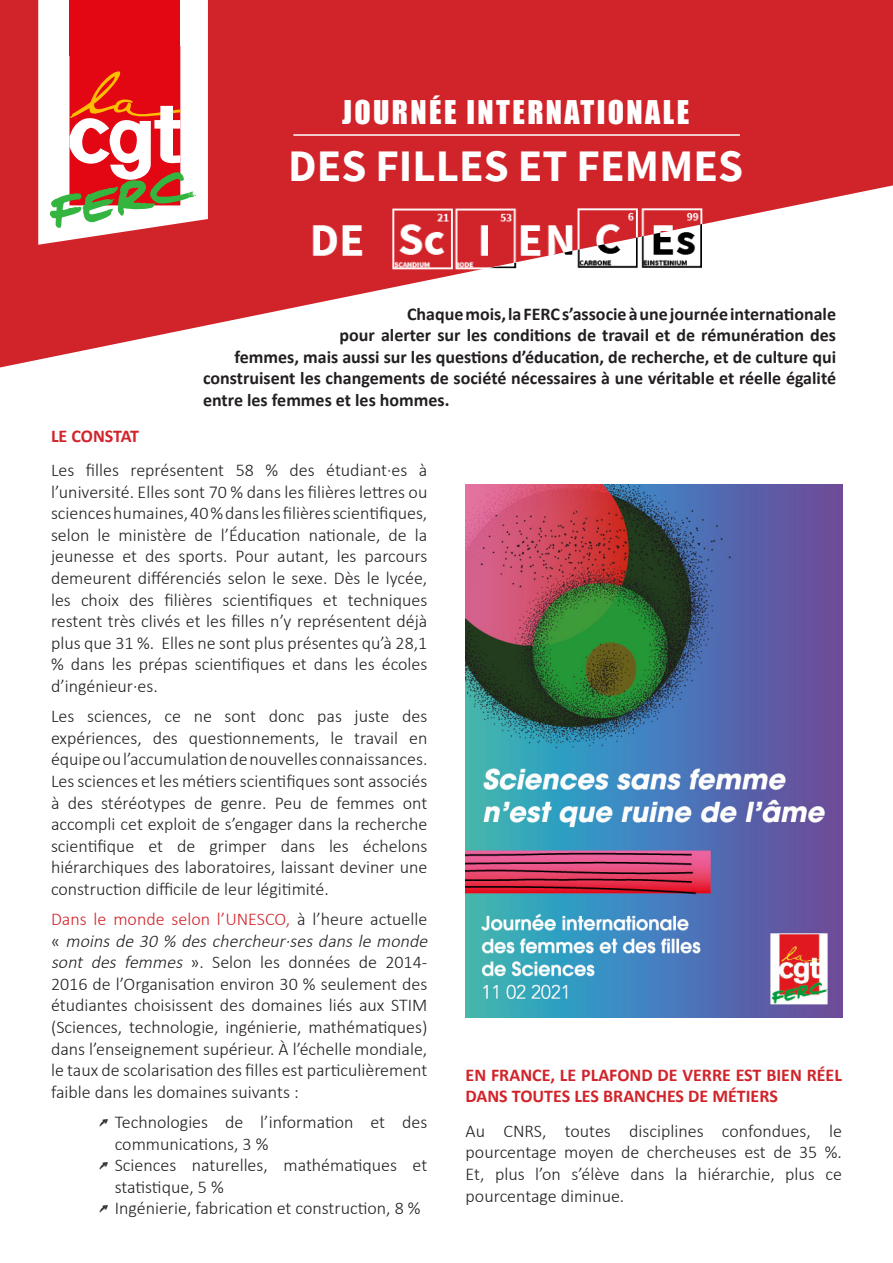
<style>
.page{position:relative;width:893px;height:1263px;background:#fff}
.page>*{position:absolute;margin:0;border:0;box-sizing:border-box;transform-origin:0 0}
.t1{font:700 45px "Source Sans Pro";color:#fff}
.t2{font:30px "Impact";letter-spacing:.08em;color:#fff}
.t3{font:300 18px/21.6px "Calibri";color:#231f20;text-align:justify}
.t4{font:700 18px "Calibri";color:#231f20}
.t5{font:700 18px/21.6px "Calibri";color:#d1232a}
.s1{color:#d1232a}
.s2{font-style:italic}
.s3{font-family:"Sketch Iconsbold";font-weight:400}
</style>
<div class="page">
<svg style="left:0;top:0;width:893px;height:367px;fill:#d1232a"></svg>
<svg style="left:38px;top:0;width:170px;height:245px"></svg>
<div style="left:69px;top:0;width:111px;height:56px;background:#e30613"></div>
<img style="left:466px;top:485px;width:376px;height:532px">
<img style="left:208px;top:71px;width:665px;height:198px">
<hr style="left:293px;top:134px;width:447px;height:2px;background:#fff">
<p class="t2" style="left:342px;top:89px;width:349px">JOURNÉE INTERNATIONALE</p>
<p class="t1" style="left:288px;top:135px;width:456px">DES FILLES ET FEMMES</p>
<p class="t5" style="left:51px;top:425px;width:90px">LE CONSTAT</p>
<p class="t4" style="left:407px;top:301px;width:431px">Chaque mois, la FERC s’associe à une journée internationale</p>
<p class="t4" style="left:340px;top:323px;width:498px">pour alerter sur les conditions de travail et de rémunération des</p>
<p class="t4" style="left:235px;top:344px;width:603px">femmes, mais aussi sur les questions d’éducation, de recherche, et de culture qui</p>
<p class="t4" style="left:203px;top:366px;width:634px">construisent les changements de société nécessaires à une véritable et réelle égalité</p>
<p class="t4" style="left:203px;top:387px;width:248px">entre les femmes et les hommes.</p>
<p class="t3" style="left:51px;top:459px;width:378px">Les filles représentent 58 % des étudiant·es à l’université. Elles sont 70 % dans les filières lettres ou sciences humaines, 40 % dans les filières scientifiques, selon le ministère de l’Éducation nationale, de la jeunesse et des sports. Pour autant, les parcours demeurent différenciés selon le sexe. Dès le lycée, les choix des filières scientifiques et techniques restent très clivés et les filles n’y représentent déjà plus que 31 %. Elles ne sont plus présentes qu’à 28,1 % dans les prépas scientifiques et dans les écoles d’ingénieur·es.</p>
<p class="t3" style="left:51px;top:705px;width:378px">Les sciences, ce ne sont donc pas juste des expériences, des questionnements, le travail en équipe ou l’accumulation de nouvelles connaissances.<br>Les sciences et les métiers scientifiques sont associés à des stéréotypes de genre. Peu de femmes ont accompli cet exploit de s’engager dans la recherche scientifique et de grimper dans les échelons hiérarchiques des laboratoires, laissant deviner une construction difficile de leur légitimité.</p>
<p class="t3" style="left:51px;top:908px;width:382px;text-align:left"><span class="s1">Dans le monde selon l’UNESCO,</span> à l’heure actuelle « <span class="s2">moins de 30 % des chercheur·ses dans le monde sont des femmes</span> ». Selon les données de 2014- 2016 de l’Organisation environ 30 % seulement des étudiantes choisissent des domaines liés aux STIM (Sciences, technologie, ingénierie, mathématiques) dans l’enseignement supérieur. À l’échelle mondiale, le taux de scolarisation des filles est particulièrement faible dans les domaines suivants :</p>
<p class="t3" style="left:115px;top:1111px;width:314px;text-indent:-17px"><span class="s3">Y</span> Technologies de l’information et des communications, 3 %</p>
<p class="t3" style="left:115px;top:1154px;width:314px;text-indent:-17px"><span class="s3">Y</span> Sciences naturelles, mathématiques et statistique, 5 %</p>
<p class="t3" style="left:98px;top:1197px;width:324px"><span class="s3">Y</span> Ingénierie, fabrication et construction, 8 %</p>
<p class="t5" style="left:466px;top:1064px;width:378px">EN FRANCE, LE PLAFOND DE VERRE EST BIEN RÉEL<br>DANS TOUTES LES BRANCHES DE MÉTIERS</p>
<p class="t3" style="left:466px;top:1120px;width:378px">Au CNRS, toutes disciplines confondues, le pourcentage moyen de chercheuses est de 35 %.<br>Et, plus l’on s’élève dans la hiérarchie, plus ce pourcentage diminue.</p>
</div>
